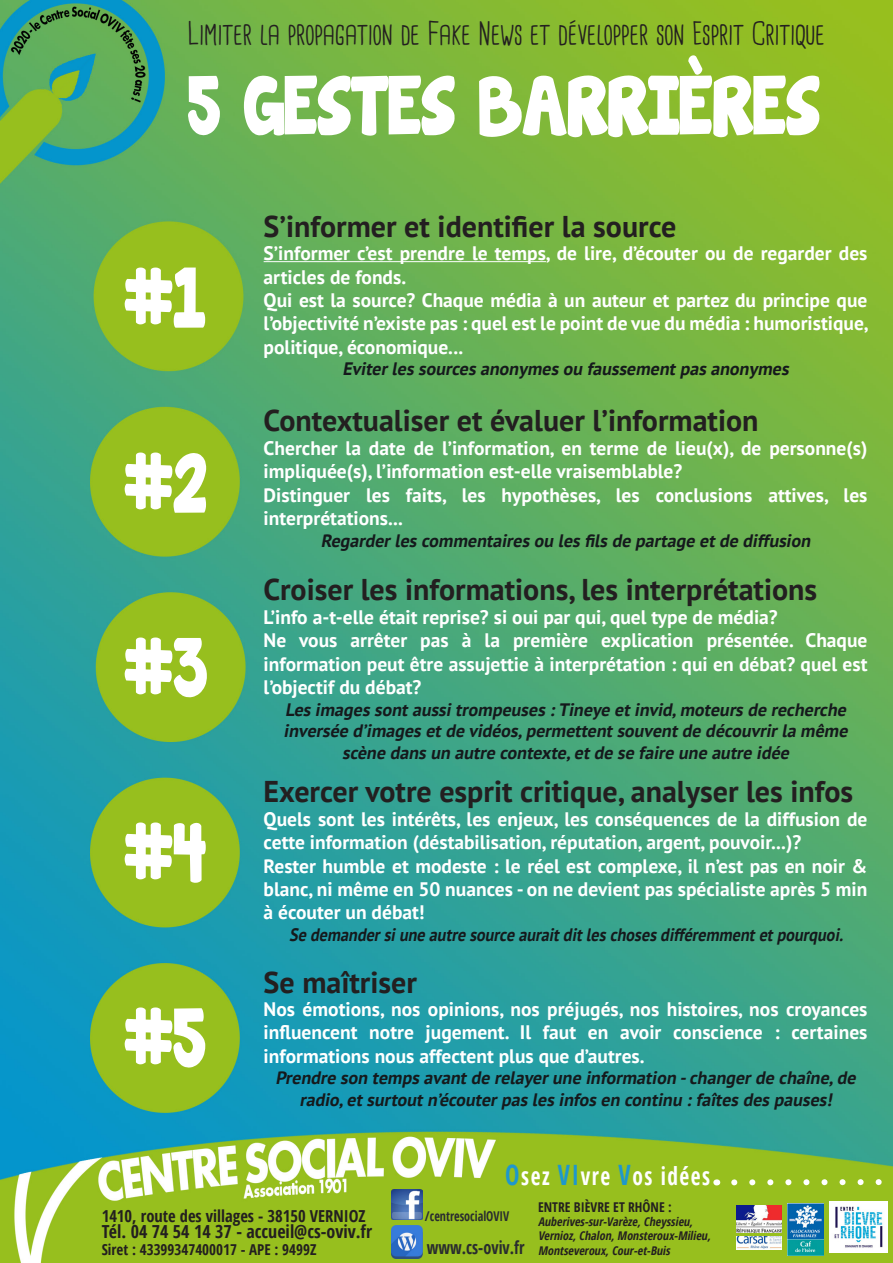
<style>
.page{position:relative;width:893px;height:1263px;background:#fff}
.page>*{position:absolute;margin:0;border:0;box-sizing:border-box;transform-origin:0 0}
.t1{font:75px "Janda Manatee Solid";letter-spacing:-.025em;color:#fff;scale:.86 1}
.t2{font:31.5px "Cardenio Modern";color:#231f20}
.t3{font:700 30px "PT Sans";color:#231f20}
.t4{font:700 condensed 24.75px "Open Sans";letter-spacing:.07em;color:#fff;scale:.86 1}
.t5{font:700 19.5px/23.4px "PT Sans";color:#fff}
.t6{font:italic 700 18px/21.6px "PT Sans";color:#15191c;text-align:center}
.t7{font:italic 700 18px "PT Sans";color:#15191c;scale:.9 1}
.t8{font:700 condensed 18px "Open Sans";color:#231f20}
.t9{font:700 condensed 18px "Open Sans";color:#292c2f;scale:.9 1}
.t10{font:700 condensed 16.5px "Open Sans";color:#231f20}
.t11{font:700 condensed 15px "Open Sans";color:#231f20}
.t12{font:700 condensed 13.5px "Open Sans";color:#231f20}
.t13{font:700 condensed 13.5px "Open Sans";color:#292c2f;scale:.9 1}
.t14{font:italic 700 condensed 12px/14.4px "Open Sans";color:#231f20}
.s1{font-size:28.05px;color:#1e97cd}
</style>
<div class="page">
<img style="left:0;top:0;width:893px;height:1263px">
<svg style="left:728px;top:1175px;width:165px;height:13px;background:#a3c638"></svg>
<img style="left:392px;top:1225px;width:30px;height:33px">
<img style="left:392px;top:1189px;width:30px;height:30px">
<img style="left:830px;top:1201px;width:58px;height:51px">
<img style="left:788px;top:1203px;width:36px;height:52px">
<img style="left:737px;top:1236px;width:44px;height:13px">
<img style="left:737px;top:1206px;width:44px;height:26px">
<hr style="left:264px;top:261px;width:282px;height:1px;background:#fff">
<p class="t2" style="left:187px;top:15px;width:639px">Limiter la propagation de Fake News et développer son Esprit Critique</p>
<p class="t1" style="left:187px;top:53px;width:738px">5 GESTES BARRIÈRES</p>
<p class="t1" style="left:121px;top:245px;width:100px">#1</p>
<p class="t1" style="left:121px;top:430px;width:101px">#2</p>
<p class="t1" style="left:121px;top:615px;width:102px">#3</p>
<p class="t1" style="left:121px;top:800px;width:100px">#4</p>
<p class="t1" style="left:121px;top:985px;width:100px">#5</p>
<p class="t3" style="left:264px;top:206px;width:414px">S’informer et identifier la source</p>
<p class="t5" style="left:264px;top:241px;width:605px">S’informer c’est prendre le temps, de lire, d’écouter ou de regarder des articles de fonds.</p>
<p class="t5" style="left:264px;top:288px;width:607px;text-align:justify">Qui est la source? Chaque média à un auteur et partez du principe que l’objectivité n’existe pas : quel est le point de vue du média : humoristique, politique, économique...</p>
<p class="t6" style="left:343px;top:358px;width:452px">Eviterles sources anonymes ou faussementpas anonymes</p>
<p class="t3" style="left:264px;top:401px;width:496px">Contextualiser et évaluer l’information</p>
<p class="t5" style="left:264px;top:436px;width:605px">Chercher la date de l’information, en terme de lieu(x), de personne(s) impliquée(s), l’information est-elle vraisemblable?</p>
<p class="t5" style="left:264px;top:483px;width:605px">Distinguer les faits, les hypothèses, les conclusions attives, les interprétations...</p>
<p class="t6" style="left:321px;top:529px;width:495px">Regarderles commentaires ou les fils de partage etde diffusion</p>
<p class="t3" style="left:264px;top:570px;width:555px">Croiser les informations, les interprétations</p>
<p class="t5" style="left:264px;top:605px;width:516px">L’info a-t-elle était reprise? si oui par qui, quel type de média?</p>
<p class="t5" style="left:264px;top:628px;width:605px;text-align:justify">Ne vous arrêter pas à la première explication présentée. Chaque information peut être assujettie à interprétation : qui en débat? quel est l’objectif du débat?</p>
<p class="t6" style="left:284px;top:698px;width:570px">Les images sontaussitrompeuses :Tineye etinvid,moteurs de recherche inversée d’images etde vidéos,permettentsouventde découvrirla même scène dans un autre contexte,etde se faire une autre idée</p>
<p class="t3" style="left:264px;top:772px;width:591px">Exercer votre esprit critique, analyser les infos</p>
<p class="t5" style="left:264px;top:807px;width:605px">Quels sont les intérêts, les enjeux, les conséquences de la diffusion de cette information (déstabilisation, réputation, argent, pouvoir...)?</p>
<p class="t5" style="left:264px;top:854px;width:605px;text-align:justify">Rester humble et modeste : le réel est complexe, il n’est pas en noir &amp; blanc, ni même en 50 nuances - on ne devient pas spécialiste après 5 min à écouter un débat!</p>
<p class="t7" style="left:289px;top:923px;width:621px">Se demandersiune autre source auraitditleschosesdifféremmentetpourquoi.</p>
<p class="t3" style="left:264px;top:962px;width:155px">Se maîtriser</p>
<p class="t5" style="left:264px;top:997px;width:605px;text-align:justify">Nos émotions, nos opinions, nos préjugés, nos histoires, nos croyances influencent notre jugement. Il faut en avoir conscience : certaines informations nous affectent plus que d’autres.</p>
<p class="t6" style="left:275px;top:1067px;width:586px">Prendre son temps avantde relayerune information -changerde chaîne,de radio,etsurtoutn’écouterpas les infos en continu :faîtes des pauses!</p>
<p class="t4" style="left:505px;top:1159px;width:240px"><span class="s1">O</span>sez <span class="s1">VI</span>vre <span class="s1">V</span>os idées</p>
<p class="t10" style="left:102px;top:1204px;width:265px">1410, route des villages - 38150 VERNIOZ</p>
<p class="t8" style="left:102px;top:1219px;width:272px">Tél. 04 74 54 14 37 - accueil@cs-oviv.fr</p>
<p class="t11" style="left:102px;top:1239px;width:216px">Siret : 43399347400017 - APE : 9499Z</p>
<p class="t9" style="left:427px;top:1234px;width:110px">www.cs-oviv.fr</p>
<p class="t13" style="left:425px;top:1206px;width:95px">/centresocialOVIV</p>
<p class="t12" style="left:538px;top:1197px;width:135px">ENTRE BIÈVRE ET RHÔNE :</p>
<p class="t14" style="left:538px;top:1214px;width:177px">Auberives-sur-Varèze,Cheyssieu,<br>Vernioz,Chalon,Monsteroux-Milieu,<br>Montseveroux,Cour-et-Buis</p>
</div>
